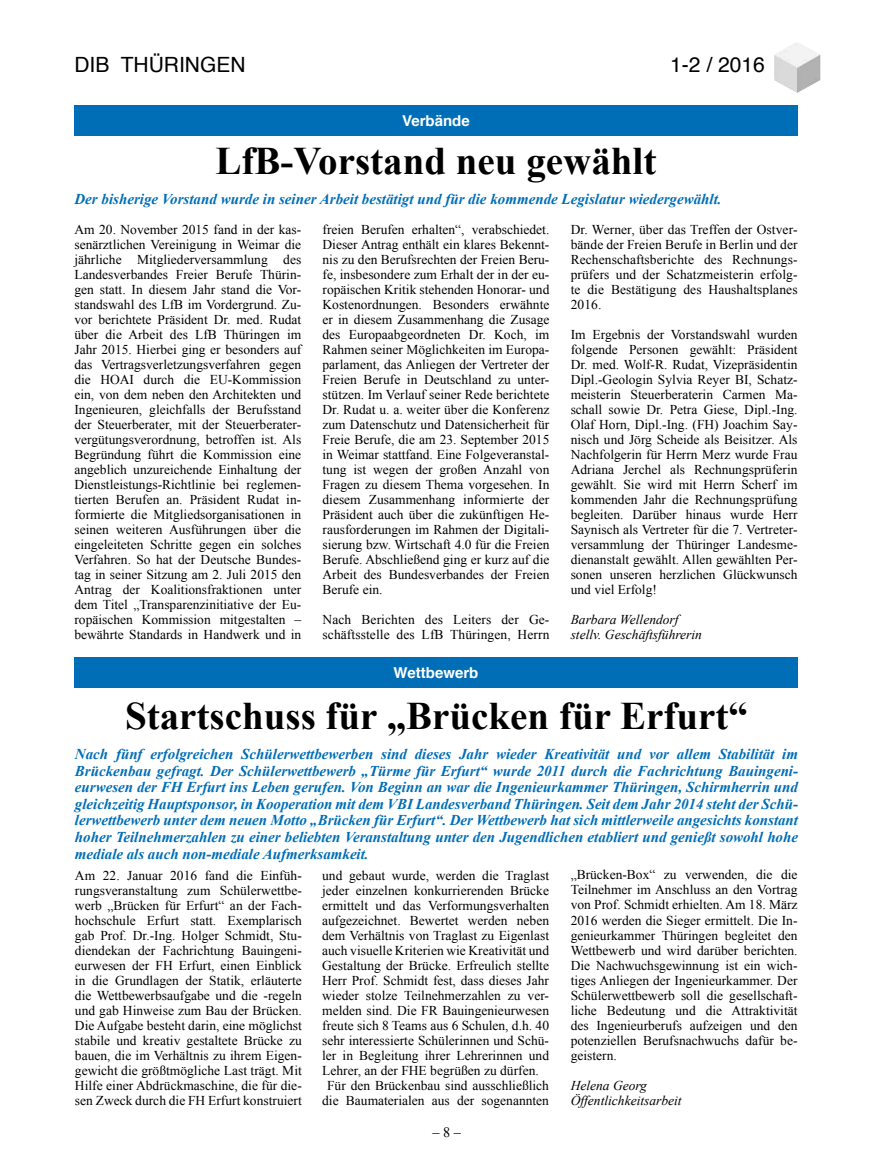
<style>
.page{position:relative;width:872px;height:1170px;background:#fff}
.page>*{position:absolute;margin:0;border:0;box-sizing:border-box;transform-origin:0 0}
.t1{font:700 39px "Times New Roman";color:#000}
.t2{font:21px "Helvetica";color:#000}
.t3{font:italic 700 15px/16.5px "Times New Roman";color:#006eb7;text-align:justify}
.t4{font:700 15px "Helvetica";color:#fff}
.t5{font:14.25px "Times New Roman";color:#000}
.t6{font:13.5px/15px "Times New Roman";color:#000;text-align:justify}
.t7{font:italic 13.5px/15px "Times New Roman";color:#000}
</style>
<div class="page">
<img style="left:774px;top:43px;width:46px;height:50px">
<div style="left:74px;top:105px;width:723px;height:30px;background:#006eb7"></div>
<div style="left:74px;top:657px;width:723px;height:30px;background:#006eb7"></div>
<h2 class="t2" style="left:74px;top:49px;width:173px">DIB THÜRINGEN</h2>
<h2 class="t2" style="left:670px;top:49px;width:96px">1-2 / 2016</h2>
<p class="t4" style="left:402px;top:108px;width:69px">Verbände</p>
<h1 class="t1" style="left:216px;top:134px;width:442px">LfB-Vorstand neu gewählt</h1>
<p class="t3" style="left:74px;top:190px;width:649px">Der bisherige Vorstand wurde in seiner Arbeit bestätigt und für die kommende Legislatur wiedergewählt.</p>
<p class="t6" style="left:74px;top:222px;width:228px">Am 20. November 2015 fand in der kas&shy;senärztlichen Vereinigung in Weimar die jährliche Mitgliederversammlung des Landesverbandes Freier Berufe Thürin&shy;gen statt. In diesem Jahr stand die Vor&shy;standswahl des LfB im Vordergrund. Zu&shy;vor berichtete Präsident Dr. med. Rudat über die Arbeit des LfB Thüringen im Jahr 2015. Hierbei ging er besonders auf das Vertragsverletzungsverfahren gegen die HOAI durch die EU-Kommission ein, von dem neben den Architekten und Ingenieuren, gleichfalls der Berufsstand der Steuerberater, mit der Steuerberater&shy;vergütungsverordnung, betroffen ist. Als Begründung führt die Kommission eine angeblich unzureichende Einhaltung der Dienstleistungs-Richtlinie bei reglemen&shy;tierten Berufen an. Präsident Rudat in&shy;formierte die Mitgliedsorganisationen in seinen weiteren Ausführungen über die eingeleiteten Schritte gegen ein solches Verfahren. So hat der Deutsche Bundes&shy;tag in seiner Sitzung am 2. Juli 2015 den Antrag der Koalitionsfraktionen unter dem Titel „Transparenzinitiative der Eu&shy;ropäischen Kommission mitgestalten – bewährte Standards in Handwerk und in</p>
<p class="t6" style="left:322px;top:222px;width:228px">freien Berufen erhalten“, verabschiedet.<br>Dieser Antrag enthält ein klares Bekennt&shy;nis zu den Berufsrechten der Freien Beru&shy;fe, insbesondere zum Erhalt der in der eu&shy;ropäischen Kritik stehenden Honorar- und Kostenordnungen. Besonders erwähnte er in diesem Zusammenhang die Zusage des Europaabgeordneten Dr. Koch, im Rahmen seiner Möglichkeiten im Europa&shy;parlament, das Anliegen der Vertreter der Freien Berufe in Deutschland zu unter&shy;stützen. Im Verlauf seiner Rede berichtete Dr. Rudat u. a. weiter über die Konferenz zum Datenschutz und Datensicherheit für Freie Berufe, die am 23. September 2015 in Weimar stattfand. Eine Folgeveranstal&shy;tung ist wegen der großen Anzahl von Fragen zu diesem Thema vorgesehen. In diesem Zusammenhang informierte der Präsident auch über die zukünftigen He&shy;rausforderungen im Rahmen der Digitali&shy;sierung bzw. Wirtschaft 4.0 für die Freien Berufe. Abschließend ging er kurz auf die Arbeit des Bundesverbandes der Freien Berufe ein.</p>
<p class="t6" style="left:322px;top:612px;width:228px">Nach Berichten des Leiters der Ge&shy;schäftsstelle des LfB Thüringen, Herrn</p>
<p class="t4" style="left:393px;top:660px;width:86px">Wettbewerb</p>
<p class="t6" style="left:570px;top:222px;width:228px">Dr. Werner, über das Treffen der Ostver&shy;bände der Freien Berufe in Berlin und der Rechenschaftsberichte des Rechnungs&shy;prüfers und der Schatzmeisterin erfolg&shy;te die Bestätigung des Haushaltsplanes 2016.</p>
<p class="t6" style="left:570px;top:327px;width:228px">Im Ergebnis der Vorstandswahl wurden folgende Personen gewählt: Präsident Dr. med. Wolf-R. Rudat, Vizepräsidentin Dipl.-Geologin Sylvia Reyer BI, Schatz&shy;meisterin Steuerberaterin Carmen Ma&shy;schall sowie Dr. Petra Giese, Dipl.-Ing.<br>Olaf Horn, Dipl.-Ing. (FH) Joachim Say&shy;nisch und Jörg Scheide als Beisitzer. Als Nachfolgerin für Herrn Merz wurde Frau Adriana Jerchel als Rechnungsprüferin gewählt. Sie wird mit Herrn Scherf im kommenden Jahr die Rechnungsprüfung begleiten. Darüber hinaus wurde Herr Saynisch als Vertreter für die 7. Vertreter&shy;versammlung der Thüringer Landesme&shy;dienanstalt gewählt. Allen gewählten Per&shy;sonen unseren herzlichen Glückwunsch und viel Erfolg!</p>
<p class="t7" style="left:570px;top:612px;width:133px">Barbara Wellendorf stellv. Geschäftsführerin</p>
<h1 class="t1" style="left:125px;top:689px;width:624px">Startschuss für „Brücken für Erfurt“</h1>
<p class="t3" style="left:75px;top:745px;width:724px">Nach fünf erfolgreichen Schülerwettbewerben sind dieses Jahr wieder Kreativität und vor allem Stabilität im Brückenbau gefragt. Der Schülerwettbewerb „Türme für Erfurt“ wurde 2011 durch die Fachrichtung Bauingeni&shy;eurwesen der FH Erfurt ins Leben gerufen. Von Beginn an war die Ingenieurkammer Thüringen, Schirmherrin und gleichzeitig Hauptsponsor, in Kooperation mit dem VBI Landesverband Thüringen. Seit dem Jahr 2014 steht der Schü&shy;lerwettbewerb unter dem neuen Motto „Brücken für Erfurt“. Der Wettbewerb hat sich mittlerweile angesichts konstant hoher Teilnehmerzahlen zu einer beliebten Veranstaltung unter den Jugendlichen etabliert und genießt sowohl hohe mediale als auch non-mediale Aufmerksamkeit.</p>
<p class="t6" style="left:75px;top:867px;width:228px">Am 22. Januar 2016 fand die Einfüh&shy;rungsveranstaltung zum Schülerwettbe&shy;werb „Brücken für Erfurt“ an der Fach&shy;hochschule Erfurt statt. Exemplarisch gab Prof. Dr.-Ing. Holger Schmidt, Stu&shy;diendekan der Fachrichtung Bauingeni&shy;eurwesen der FH Erfurt, einen Einblick in die Grundlagen der Statik, erläuterte die Wettbewerbsaufgabe und die -regeln und gab Hinweise zum Bau der Brücken.<br>Die Aufgabe besteht darin, eine möglichst stabile und kreativ gestaltete Brücke zu bauen, die im Verhältnis zu ihrem Eigen&shy;gewicht die größtmögliche Last trägt. Mit Hilfe einer Abdrückmaschine, die für die&shy;sen Zweck durch die FH Erfurt konstruiert</p>
<p class="t6" style="left:322px;top:867px;width:228px">und gebaut wurde, werden die Traglast</p>
<p class="t6" style="left:322px;top:882px;width:228px">jeder einzelnen konkurrierenden Brücke</p>
<p class="t6" style="left:322px;top:897px;width:228px">ermittelt und das Verformungsverhalten</p>
<p class="t6" style="left:322px;top:912px;width:228px">aufgezeichnet. Bewertet werden neben</p>
<p class="t6" style="left:322px;top:927px;width:228px">dem Verhältnis von Traglast zu Eigenlast</p>
<p class="t6" style="left:322px;top:942px;width:228px">auch visuelle Kriterien wie Kreativität und</p>
<p class="t6" style="left:322px;top:957px;width:228px">Gestaltung der Brücke. Erfreulich stellte</p>
<p class="t6" style="left:322px;top:972px;width:228px">Herr Prof. Schmidt fest, dass dieses Jahr</p>
<p class="t6" style="left:322px;top:987px;width:228px">wieder stolze Teilnehmerzahlen zu ver-</p>
<p class="t6" style="left:322px;top:1002px;width:228px">melden sind. Die FR Bauingenieurwesen</p>
<p class="t6" style="left:322px;top:1017px;width:228px">freute sich 8 Teams aus 6 Schulen, d.h. 40</p>
<p class="t6" style="left:322px;top:1032px;width:228px">sehr interessierte Schülerinnen und Schü-</p>
<p class="t6" style="left:322px;top:1047px;width:228px">ler in Begleitung ihrer Lehrerinnen und</p>
<p class="t6" style="left:322px;top:1062px;width:218px">Lehrer, an der FHE begrüßen zu dürfen.</p>
<p class="t6" style="left:327px;top:1077px;width:223px">Für den Brückenbau sind ausschließlich</p>
<p class="t6" style="left:322px;top:1092px;width:228px">die Baumaterialen aus der sogenannten</p>
<p class="t5" style="left:432px;top:1122px;width:30px">– 8 –</p>
<p class="t6" style="left:570px;top:867px;width:228px">„Brücken-Box“ zu verwenden, die die Teilnehmer im Anschluss an den Vortrag von Prof. Schmidt erhielten. Am 18. März 2016 werden die Sieger ermittelt. Die In&shy;genieurkammer Thüringen begleitet den Wettbewerb und wird darüber berichten.<br>Die Nachwuchsgewinnung ist ein wich&shy;tiges Anliegen der Ingenieurkammer. Der Schülerwettbewerb soll die gesellschaft&shy;liche Bedeutung und die Attraktivität des Ingenieurberufs aufzeigen und den potenziellen Berufsnachwuchs dafür be&shy;geistern.</p>
<p class="t7" style="left:570px;top:1077px;width:112px">Helena Georg<br>Öffentlichkeitsarbeit</p>
</div>
